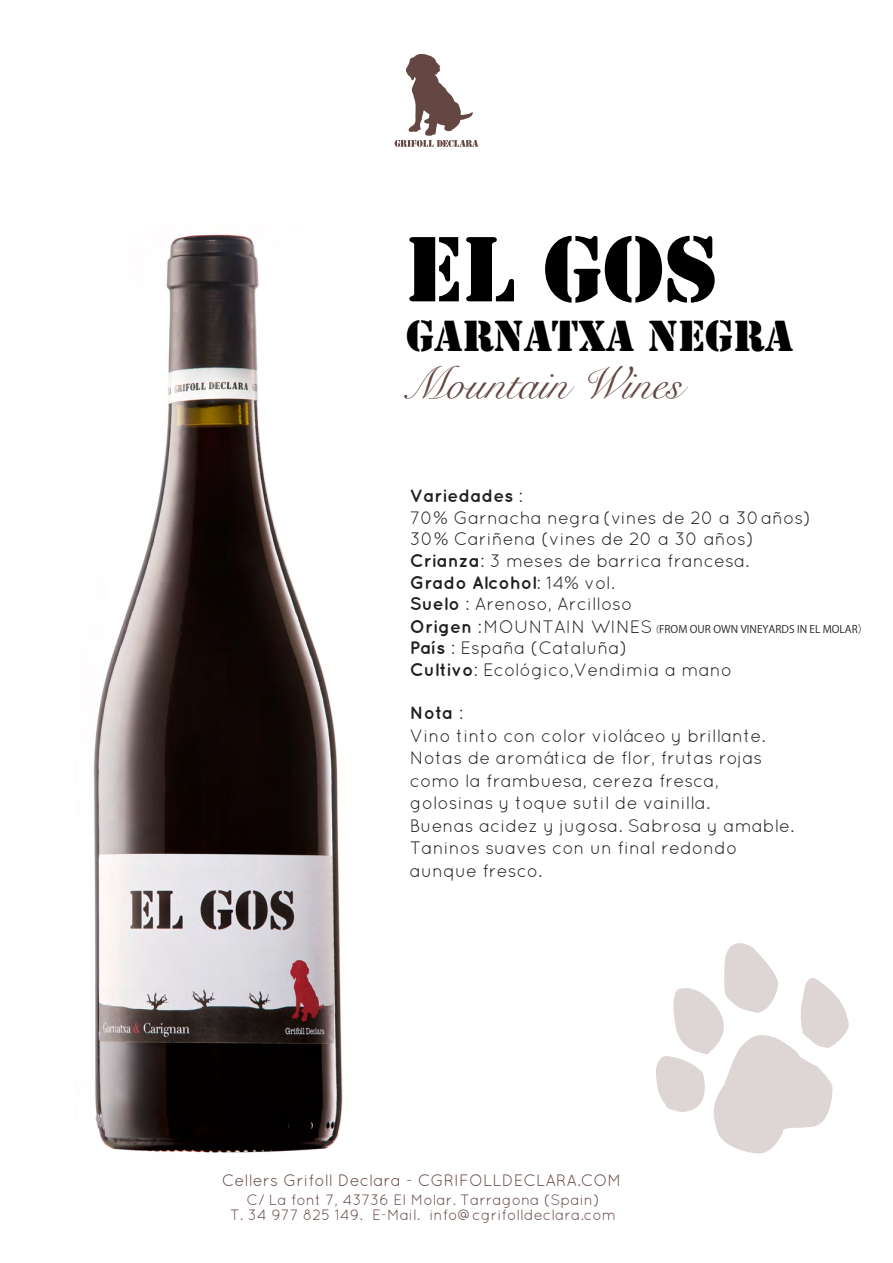
<style>
.page{position:relative;width:893px;height:1263px;background:#fff}
.page>*{position:absolute;margin:0;border:0;box-sizing:border-box;transform-origin:0 0}
.t1{font:85.95px "Stencil Std";color:#000001}
.t2{font:44.85px "Snell Roundhand";color:#644743}
.t3{font:40.5px "Stencil Std";color:#000001}
.t4{font:18px/22.5px "Quicksand";color:#231f20}
.t5{font:16.5px "Quicksand";color:#644743}
.t6{font:15px/15px "Quicksand";color:#644743;text-align:center}
.t7{font:10.5px "Koz Go Pro";color:#231f20}
.s1{font-weight:700}
.s2{font-family:"Quicksand";font-weight:700;font-size:18px}
.s3{font-family:"Quicksand";font-size:18px}
.s4{font-size:9px}
</style>
<div class="page">
<svg style="left:656px;top:943px;width:193px;height:211px"></svg>
<svg style="left:395px;top:54px;width:83px;height:93px"></svg>
<img style="left:93px;top:234px;width:250px;height:919px">
<h1 class="t1" style="left:406px;top:214px;width:313px">EL GOS</h1>
<h3 class="t3" style="left:406px;top:310px;width:388px">GARNATXA NEGRA</h3>
<h2 class="t2" style="left:402px;top:358px;width:282px">Mountain Wines</h2>
<p class="t4" style="left:410px;top:485px;width:403px;line-height:21.6px"><span class="s1">Variedades</span> :<br>70% Garnacha negra (vines de 20 a 30 años)<br>30% Cariñena (vines de 20 a 30 años)<br><span class="s1">Crianza</span>: 3 meses de barrica francesa.<br><span class="s1">Grado Alcohol</span>: 14% vol.<br><span class="s1">Suelo</span> : Arenoso, Arcilloso</p>
<p class="t7" style="left:410px;top:622px;width:460px"><span class="s2">Origen</span> <span class="s3">: MOUNTAIN WINES</span><span class="s4">　（</span>FROM OUR OWN VINEYARDS IN EL MOLAR）</p>
<p class="t4" style="left:410px;top:637px;width:324px;line-height:21.6px"><span class="s1">País</span> : España (Cataluña)<br><span class="s1">Cultivo</span>: Ecológico,Vendimia a mano</p>
<p class="t4" style="left:410px;top:701px;width:386px"><span class="s1">Nota</span> :<br>Vino tinto con color violáceo y brillante.<br>Notas de aromática de flor, frutas rojas como la frambuesa, cereza fresca, golosinas y toque sutil de vainilla.<br>Buenas acidez y jugosa. Sabrosa y amable.<br>Taninos suaves con un final redondo aunque fresco.</p>
<p class="t5" style="left:222px;top:1170px;width:401px">Cellers Grifoll Declara - CGRIFOLLDECLARA.COM</p>
<p class="t6" style="left:230px;top:1192px;width:387px">C/ La font 7, 43736 El Molar. Tarragona (Spain)<br>T. 34 977 825 149. E-Mail. info@cgrifolldeclara.com</p>
</div>
